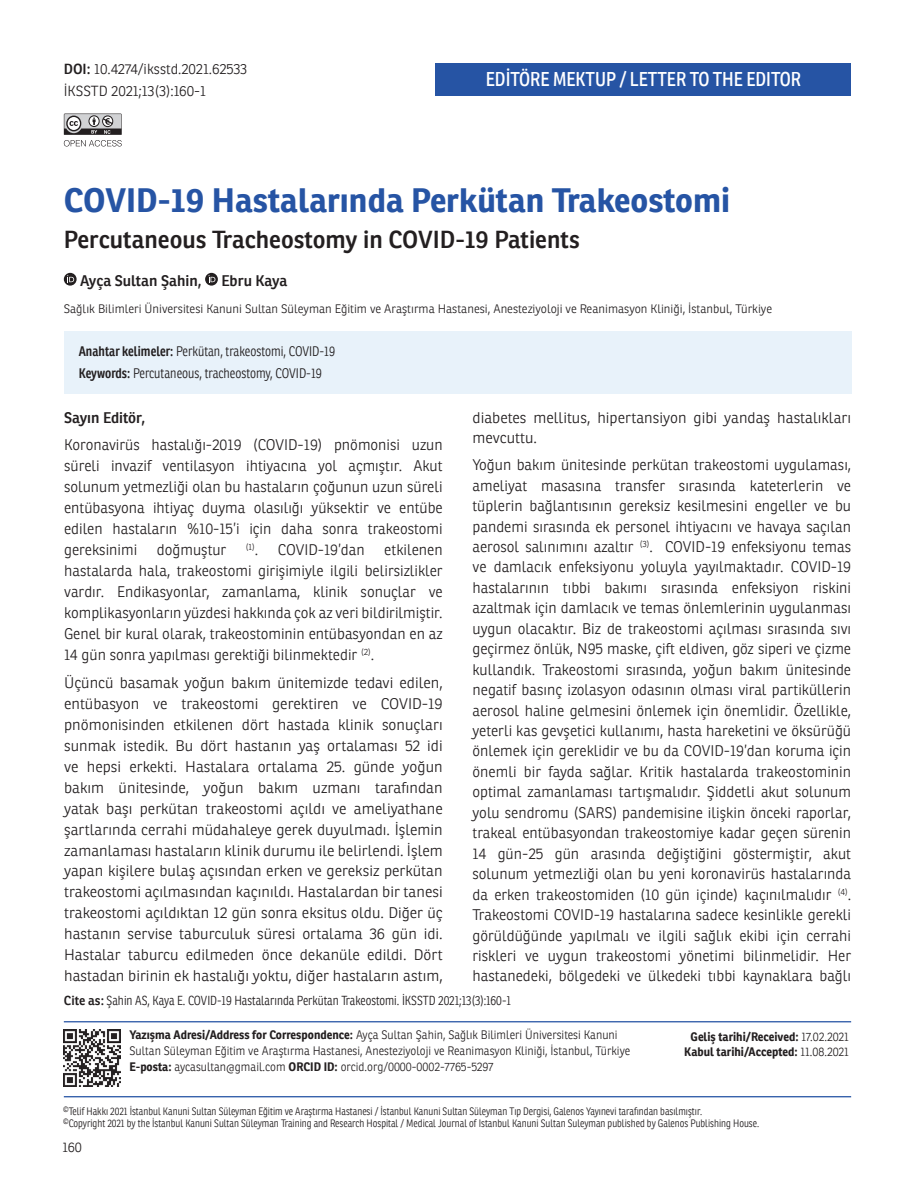
<style>
.page{position:relative;width:915px;height:1191px;background:#fff}
.page>*{position:absolute;margin:0;border:0;box-sizing:border-box;transform-origin:0 0}
._1__BASLIK{font:700 33px "Ronnia";color:#2654a4}
._2__BASLIK{font:600 24px "Ronnia";color:#231f20}
.TARZ{font:19.5px "Ronnia Cond";color:#fff}
.YAZI{font:300 15px/20.4px "Ronnia";color:#231f20;text-align:justify}
.YAZARLAR{font:600 15px "Ronnia";color:#231f20}
.YAZI-2{font:600 15px "Ronnia";color:#231f20}
.DOİ{font:300 14.25px "Ronnia";color:#231f20}
.SAYFA_NO_UST{font:300 14.25px "Ronnia";color:#231f20}
.OZET{font:300 13.5px "Ronnia Cond";color:#231f20}
.t1{font:300 13.5px "Ronnia";color:#231f20}
.CİTE{font:300 12.75px "Ronnia Cond";color:#231f20}
.KURUM{font:300 12px/15.8px "Ronnia";color:#231f20;scale:.95 1}
.KURUM-2{font:300 12px "Ronnia";color:#231f20}
.t2{font:700 12px "Ronnia";color:#231f20;scale:.95 1}
.t3{font:300 10.5px/12px "Ronnia Cond";color:#231f20}
.YAZI-3{font:300 8.7px "Ronnia";color:#231f20}
.s1{font-weight:600}
.s2{font-size:15px}
.s3{font-family:"Ronnia";font-weight:600}
.s4{font-weight:700}
.s5{font-weight:300}
</style>
<div class="page">
<hr style="left:64px;top:1096px;width:786px;height:1px;background:#2654a4">
<svg style="left:64px;top:273px;width:13px;height:13px"></svg>
<svg style="left:67px;top:275px;width:7px;height:7px"></svg>
<svg style="left:205px;top:273px;width:13px;height:13px"></svg>
<svg style="left:208px;top:275px;width:7px;height:7px"></svg>
<div style="left:435px;top:64px;width:415px;height:32px;background:#2654a4"></div>
<svg style="left:64px;top:114px;width:58px;height:32px"></svg>
<hr style="left:64px;top:1021px;width:786px;height:1px;background:#2654a4">
<img style="left:64px;top:1030px;width:56px;height:56px">
<div style="left:64px;top:331px;width:786px;height:62px;background:#e8f2fa"></div>
<p class="DOİ" style="left:64px;top:61px;width:185px"><span class="s1">DOI:</span> 10.4274/iksstd.2021.62533</p>
<p class="SAYFA_NO_UST" style="left:64px;top:82px;width:144px">İKSSTD 2021;13(3):160-1</p>
<p class="TARZ" style="left:485px;top:67px;width:317px">EDİTÖRE MEKTUP / LETTER TO THE EDITOR</p>
<p class="_1__BASLIK" style="left:64px;top:179px;width:667px">COVID-19 Hastalarında Perkütan Trakeostomi</p>
<p class="_2__BASLIK" style="left:64px;top:225px;width:517px">Percutaneous Tracheostomy in COVID-19 Patients</p>
<p class="YAZARLAR" style="left:80px;top:271px;width:123px">Ayça Sultan Şahin,</p>
<p class="YAZARLAR" style="left:221px;top:271px;width:68px">Ebru Kaya</p>
<p class="KURUM-2" style="left:64px;top:301px;width:709px">Sağlık Bilimleri Üniversitesi Kanuni Sultan Süleyman Eğitim ve Araştırma Hastanesi, Anesteziyoloji ve Reanimasyon Kliniği, İstanbul, Türkiye</p>
<p class="OZET" style="left:79px;top:343px;width:258px"><span class="s1">Anahtar kelimeler:</span> Perkütan, trakeostomi, COVID-19</p>
<p class="OZET" style="left:79px;top:365px;width:244px"><span class="s1">Keywords:</span> Percutaneous, tracheostomy, COVID-19</p>
<p class="YAZI-2" style="left:64px;top:408px;width:83px">Sayın Editör,</p>
<p class="YAZI" style="left:64px;top:434px;width:380px;line-height:21px">Koronavirüs hastalığı-2019 (COVID-19) pnömonisi uzun süreli invazif ventilasyon ihtiyacına yol açmıştır. Akut solunum yetmezliği olan bu hastaların çoğunun uzun süreli entübasyona ihtiyaç duyma olasılığı yüksektir ve entübe edilen hastaların %10-15’i için daha sonra trakeostomi gereksinimi</p>
<p class="YAZI" style="left:157px;top:539px;width:71px">doğmuştur</p>
<p class="YAZI-3" style="left:246px;top:542px;width:14px">(1)<span class="s2">.</span></p>
<p class="YAZI" style="left:278px;top:539px;width:88px">COVID-19’dan</p>
<p class="YAZI" style="left:64px;top:539px;width:380px;line-height:21px;text-indent:320px">etkilenen hastalarda hala, trakeostomi girişimiyle ilgili belirsizlikler vardır. Endikasyonlar, zamanlama, klinik sonuçlar ve komplikasyonların yüzdesi hakkında çok az veri bildirilmiştir.<br>Genel bir kural olarak, trakeostominin entübasyondan en az 14 gün sonra yapılması gerektiği bilinmektedir <sup>(2)</sup>.</p>
<p class="YAZI" style="left:64px;top:671px;width:380px;line-height:21px">Üçüncü basamak yoğun bakım ünitemizde tedavi edilen, entübasyon ve trakeostomi gerektiren ve COVID-19 pnömonisinden etkilenen dört hastada klinik sonuçları sunmak istedik. Bu dört hastanın yaş ortalaması 52 idi ve hepsi erkekti. Hastalara ortalama 25. günde yoğun bakım ünitesinde, yoğun bakım uzmanı tarafından yatak başı perkütan trakeostomi açıldı ve ameliyathane şartlarında cerrahi müdahaleye gerek duyulmadı. İşlemin zamanlaması hastaların klinik durumu ile belirlendi. İşlem yapan kişilere bulaş açısından erken ve gereksiz perkütan trakeostomi açılmasından kaçınıldı. Hastalardan bir tanesi trakeostomi açıldıktan 12 gün sonra eksitus oldu. Diğer üç hastanın servise taburculuk süresi ortalama 36 gün idi.<br>Hastalar taburcu edilmeden önce dekanüle edildi. Dört hastadan birinin ek hastalığı yoktu, diğer hastaların astım,</p>
<p class="YAZI" style="left:472px;top:407px;width:380px">diabetes mellitus, hipertansiyon gibi yandaş hastalıkları mevcuttu.</p>
<p class="YAZI" style="left:472px;top:454px;width:380px">Yoğun bakım ünitesinde perkütan trakeostomi uygulaması, ameliyat masasına transfer sırasında kateterlerin ve tüplerin bağlantısının gereksiz kesilmesini engeller ve bu pandemi sırasında ek personel ihtiyacını ve havaya saçılan aerosol salınımını azaltır <sup>(3)</sup>. COVID-19 enfeksiyonu temas ve damlacık enfeksiyonu yoluyla yayılmaktadır. COVID-19 hastalarının tıbbi bakımı sırasında enfeksiyon riskini azaltmak için damlacık ve temas önlemlerinin uygulanması uygun olacaktır. Biz de trakeostomi açılması sırasında sıvı geçirmez önlük, N95 maske, çift eldiven, göz siperi ve çizme kullandık. Trakeostomi sırasında, yoğun bakım ünitesinde negatif basınç izolasyon odasının olması viral partiküllerin aerosol haline gelmesini önlemek için önemlidir. Özellikle, yeterli kas gevşetici kullanımı, hasta hareketini ve öksürüğü önlemek için gereklidir ve bu da COVID-19’dan koruma için önemli bir fayda sağlar. Kritik hastalarda trakeostominin optimal zamanlaması tartışmalıdır. Şiddetli akut solunum yolu sendromu (SARS) pandemisine ilişkin önceki raporlar, trakeal entübasyondan trakeostomiye kadar geçen sürenin 14 gün-25 gün arasında değiştiğini göstermiştir, akut solunum yetmezliği olan bu yeni koronavirüs hastalarında da erken trakeostomiden (10 gün içinde) kaçınılmalıdır <sup>(4)</sup>.<br>Trakeostomi COVID-19 hastalarına sadece kesinlikle gerekli görüldüğünde yapılmalı ve ilgili sağlık ekibi için cerrahi riskleri ve uygun trakeostomi yönetimi bilinmelidir. Her hastanedeki, bölgedeki ve ülkedeki tıbbi kaynaklara bağlı</p>
<p class="CİTE" style="left:64px;top:993px;width:448px"><span class="s3">Cite as:</span> Şahin AS, Kaya E. COVID-19 Hastalarında Perkütan Trakeostomi. İKSSTD 2021;13(3):160-1</p>
<p class="KURUM" style="left:129px;top:1027px;width:528px"><span class="s4">Yazışma Adresi/Address for Correspondence:</span> Ayça Sultan Şahin, Sağlık Bilimleri Üniversitesi Kanuni<br>Sultan Süleyman Eğitim ve Araştırma Hastanesi, Anesteziyoloji ve Reanimasyon Kliniği, İstanbul, Türkiye</p>
<p class="KURUM" style="left:129px;top:1058px;width:384px"><span class="s4">E-posta:</span> aycasultan@gmail.com <span class="s4">ORCID ID:</span> orcid.org/0000-0002-7765-5297</p>
<p class="t2" style="left:690px;top:1028px;width:168px">Geliş tarihi/Received: <span class="s5">17.02.2021</span></p>
<p class="t2" style="left:684px;top:1044px;width:175px">Kabul tarihi/Accepted: <span class="s5">11.08.2021</span></p>
<p class="t3" style="left:63px;top:1105px;width:697px"><sup>©</sup>Telif Hakkı 2021 İstanbul Kanuni Sultan Süleyman Eğitim ve Araştırma Hastanesi / İstanbul Kanuni Sultan Süleyman Tıp Dergisi, Galenos Yayınevi tarafından basılmıştır.<br><sup>©</sup>Copyright 2021 by the İstanbul Kanuni Sultan Süleyman Training and Research Hospital / Medical Journal of Istanbul Kanuni Sultan Suleyman published by Galenos Publishing House.</p>
<p class="t1" style="left:62px;top:1139px;width:21px">160</p>
</div>
